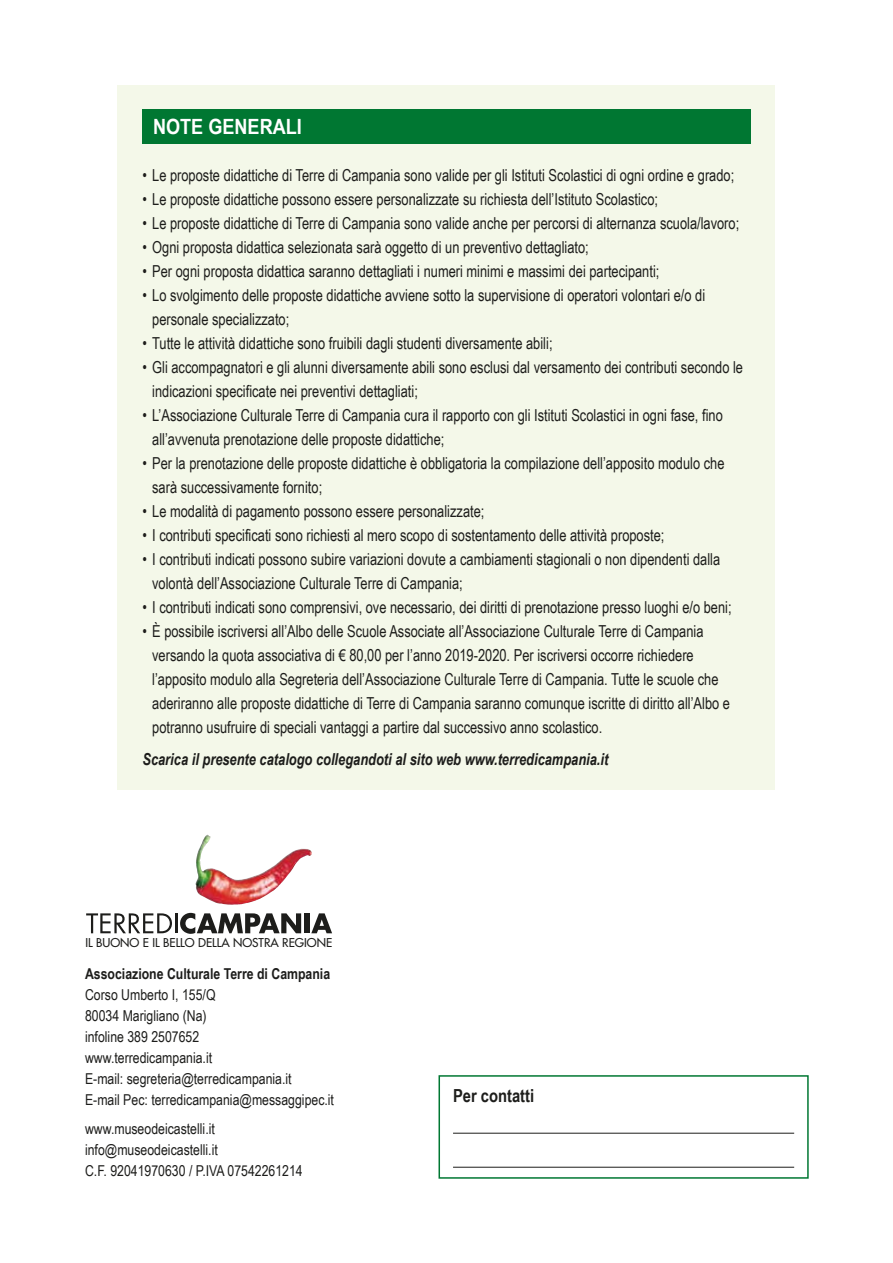
<style>
.page{position:relative;width:893px;height:1263px;background:#fff}
.page>*{position:absolute;margin:0;border:0;box-sizing:border-box;transform-origin:0 0}
.t1{font:700 21px "Arial Narrow";color:#fff;scale:1.05 1}
.t2{font:700 18px "Arial Narrow";color:#1d1d1b}
.t3{font:16.5px/24px "Arial Narrow";color:#1d1d1b;scale:.95 1}
.t4{font:italic 700 16.5px "Arial Narrow";color:#1d1d1b;scale:.95 1}
.t5{font:15px/21px "Arial Narrow";color:#1d1d1b}
.t6{font:700 15px "Arial Narrow";color:#1d1d1b}
.t7{font:500 11.85px "Futura Std";color:#1d1d1b}
</style>
<div class="page">
<img style="left:195px;top:835px;width:27px;height:68px">
<svg style="left:86px;top:913px;width:86px;height:20px"></svg>
<hr style="left:175px;top:913px;width:2px;height:20px;background:#1d1d1b">
<svg style="left:180px;top:913px;width:121px;height:21px"></svg>
<div style="left:305px;top:913px;width:5px;height:20px;background:#1d1d1b"></div>
<svg style="left:311px;top:913px;width:21px;height:20px"></svg>
<div style="left:438px;top:1075px;width:371px;height:104px;border:2px solid #007732"></div>
<hr style="left:453px;top:1133px;width:341px;height:1px;background:#1d1d1b">
<hr style="left:453px;top:1167px;width:341px;height:1px;background:#1d1d1b">
<div style="left:118px;top:85px;width:657px;height:704px;background:#f4f8e9"></div>
<div style="left:142px;top:109px;width:608px;height:34px;background:#007732"></div>
<p class="t1" style="left:153px;top:110px;width:143px">NOTE GENERALI</p>
<p class="t3" style="left:142px;top:162px;width:624px">• Le proposte didattiche di Terre di Campania sono valide per gli Istituti Scolastici di ogni ordine e grado;</p>
<p class="t3" style="left:142px;top:186px;width:544px">• Le proposte didattiche possono essere personalizzate su richiesta dell’Istituto Scolastico;</p>
<p class="t3" style="left:142px;top:210px;width:630px">• Le proposte didattiche di Terre di Campania sono valide anche per percorsi di alternanza scuola/lavoro;</p>
<p class="t3" style="left:142px;top:234px;width:471px">• Ogni proposta didattica selezionata sarà oggetto di un preventivo dettagliato;</p>
<p class="t3" style="left:142px;top:258px;width:546px">• Per ogni proposta didattica saranno dettagliati i numeri minimi e massimi dei partecipanti;</p>
<p class="t3" style="left:152px;top:282px;width:584px;text-indent:-10px">• Lo svolgimento delle proposte didattiche avviene sotto la supervisione di operatori volontari e/o di personale specializzato;</p>
<p class="t3" style="left:142px;top:330px;width:433px">• Tutte le attività didattiche sono fruibili dagli studenti diversamente abili;</p>
<p class="t3" style="left:152px;top:354px;width:623px;text-indent:-10px">• Gli accompagnatori e gli alunni diversamente abili sono esclusi dal versamento dei contributi secondo le indicazioni specificate nei preventivi dettagliati;</p>
<p class="t3" style="left:152px;top:402px;width:602px;text-indent:-10px">• L’Associazione Culturale Terre di Campania cura il rapporto con gli Istituti Scolastici in ogni fase, fino all’avvenuta prenotazione delle proposte didattiche;</p>
<p class="t3" style="left:152px;top:450px;width:604px;text-indent:-10px">• Per la prenotazione delle proposte didattiche è obbligatoria la compilazione dell’apposito modulo che sarà successivamente fornito;</p>
<p class="t3" style="left:142px;top:499px;width:361px">• Le modalità di pagamento possono essere personalizzate;</p>
<p class="t3" style="left:142px;top:523px;width:551px">• I contributi specificati sono richiesti al mero scopo di sostentamento delle attività proposte;</p>
<p class="t3" style="left:152px;top:547px;width:599px;text-indent:-10px">• I contributi indicati possono subire variazioni dovute a cambiamenti stagionali o non dipendenti dalla volontà dell’Associazione Culturale Terre di Campania;</p>
<p class="t3" style="left:142px;top:595px;width:622px">• I contributi indicati sono comprensivi, ove necessario, dei diritti di prenotazione presso luoghi e/o beni;</p>
<p class="t3" style="left:152px;top:619px;width:610px;text-indent:-10px">• È possibile iscriversi all’Albo delle Scuole Associate all’Associazione Culturale Terre di Campania versando la quota associativa di € 80,00 per l’anno 2019-2020. Per iscriversi occorre richiedere l’apposito modulo alla Segreteria dell’Associazione Culturale Terre di Campania. Tutte le scuole che aderiranno alle proposte didattiche di Terre di Campania saranno comunque iscritte di diritto all’Albo e potranno usufruire di speciali vantaggi a partire dal successivo anno scolastico.</p>
<p class="t4" style="left:142px;top:746px;width:492px">Scarica il presente catalogo collegandoti al sito web www.terredicampania.it</p>
<p class="t7" style="left:85px;top:935px;width:248px">IL BUONO E IL BELLO DELLA NOSTRA REGIONE</p>
<p class="t6" style="left:85px;top:963px;width:247px">Associazione Culturale Terre di Campania</p>
<p class="t5" style="left:85px;top:984px;width:251px">Corso Umberto I, 155/Q<br>80034 Marigliano (Na)<br>infoline 389 2507652<br>www.terredicampania.it<br>E-mail: segreteria@terredicampania.it<br>E-mail Pec: terredicampania@messaggipec.it</p>
<p class="t5" style="left:85px;top:1117px;width:219px">www.museodeicastelli.it info@museodeicastelli.it<br>C.F. 92041970630 / P.IVA 07542261214</p>
<p class="t2" style="left:453px;top:1082px;width:83px">Per contatti</p>
</div>
